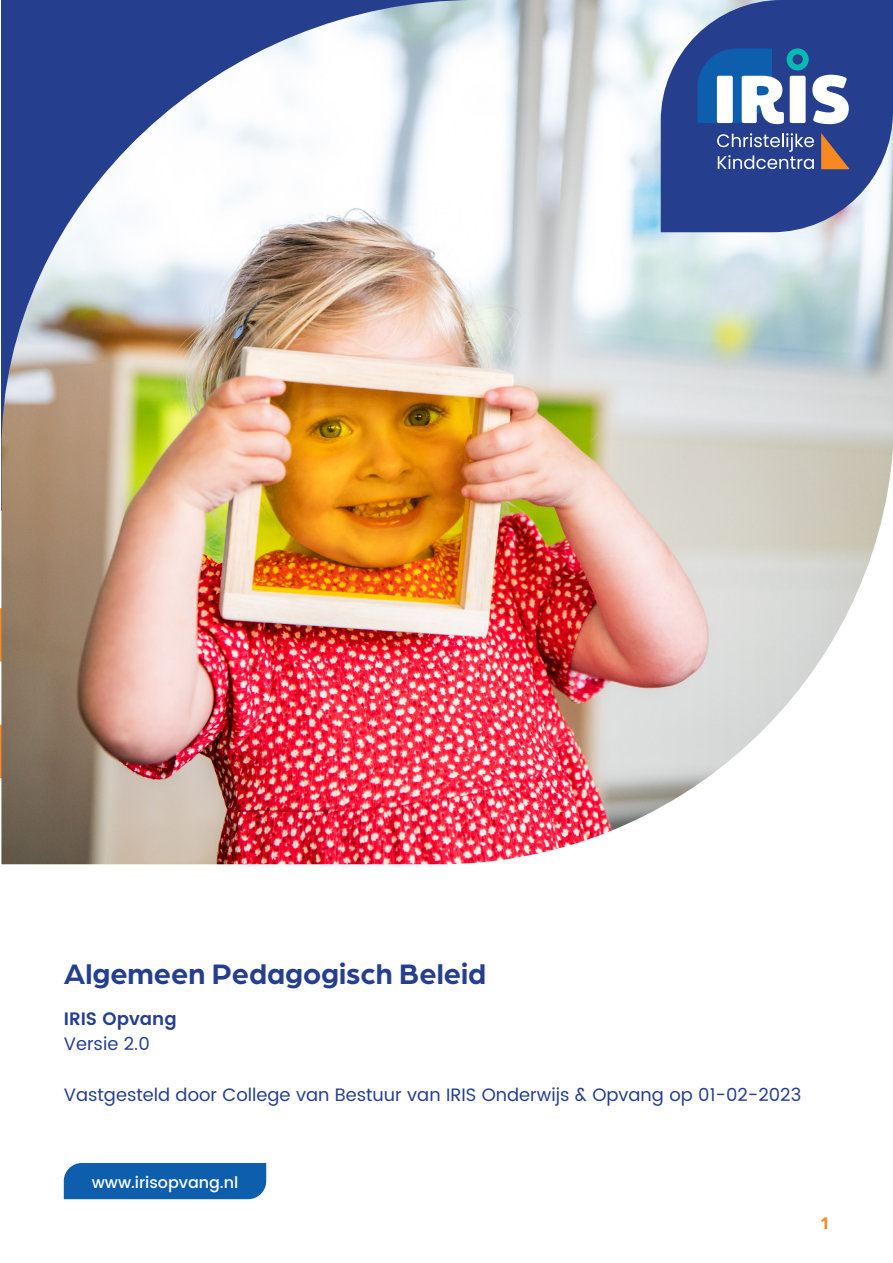
<style>
.page{position:relative;width:893px;height:1263px;background:#fff}
.page>*{position:absolute;margin:0;border:0;box-sizing:border-box;transform-origin:0 0}
.t1{font:700 30px "Arboria";color:#253f8e}
.t2{font:18px "Poppins";color:#253f8e}
.t3{font:600 18px "Poppins";color:#253f8e}
.t4{font:700 18px "Arboria";color:#f6891f}
.t5{font:500 15.9px "Poppins";color:#fff}
</style>
<div class="page">
<img style="left:1px;top:0;width:892px;height:864px">
<svg style="left:661px;top:0;width:232px;height:232px;background:#455c9e"></svg>
<svg style="left:697px;top:48px;width:152px;height:76px"></svg>
<svg style="left:717px;top:133px;width:97px;height:36px;background:#576ba7"></svg>
<svg style="left:821px;top:133px;width:29px;height:36px"></svg>
<div style="left:64px;top:1163px;width:202px;height:36px;background:#0d5ead"></div>
<p class="t1" style="left:64px;top:953px;width:424px">Algemeen Pedagogisch Beleid</p>
<p class="t3" style="left:64px;top:1005px;width:114px">IRIS Opvang</p>
<p class="t2" style="left:64px;top:1031px;width:88px">Versie 2.0</p>
<p class="t2" style="left:64px;top:1082px;width:739px">Vastgesteld door College van Bestuur van IRIS Onderwijs &amp; Opvang op 01-02-2023</p>
<p class="t5" style="left:92px;top:1170px;width:148px">www.irisopvang.nl</p>
<p class="t4" style="left:820px;top:1210px;width:10px">1</p>
</div>
